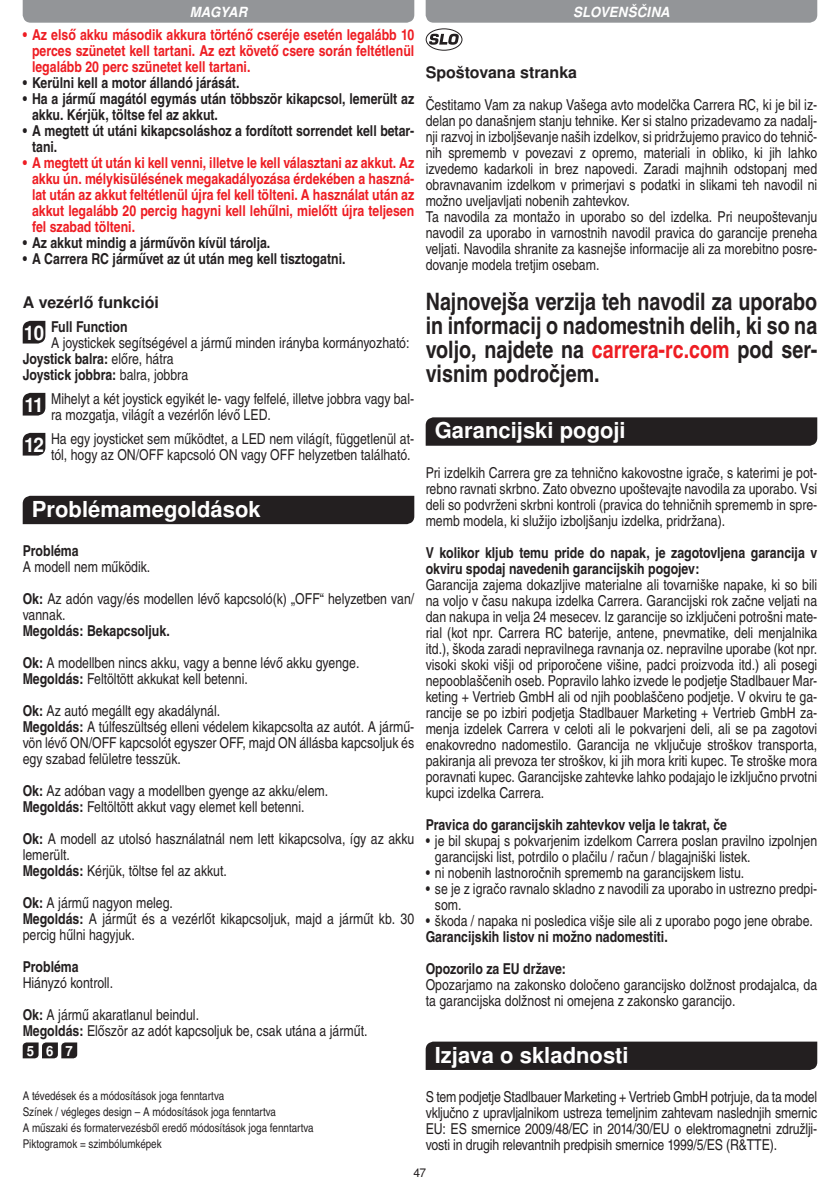
<style>
.page{position:relative;width:840px;height:1191px;background:#fff}
.page>*{position:absolute;margin:0;border:0;box-sizing:border-box;transform-origin:0 0}
.t1{font:24px/24px "Nimbus San LOT Bol Con";color:#231f20;text-align:justify}
.t2{font:700 22px "Nimbus San LOT";color:#fff}
.t3{font:700 16px "Nimbus San LOT";color:#231f20}
.t4{font:15px/16px "Nimbus San LOT Reg Con";color:#231f20}
.t5{font:15px/16px "Nimbus San LOT Bol Con";color:#231f20}
.t6{font:15px/16px "Nimbus San LOT Bol Con";color:#ee1d23;text-align:justify}
.t7{font:italic 700 14px "Nimbus San LOT";letter-spacing:.005em;color:#fff;scale:.94 1}
.t8{font:700 14px "Nimbus San LOT";color:#fff;scale:.94 1}
.t9{font:12px/16px "Nimbus San LOT Reg Con";color:#231f20}
.t10{font:12px "Nimbus San LOT";color:#231f20}
.s1{font-family:"Nimbus San LOT";font-weight:700;font-size:20px;color:#fff}
.s2{font-family:"Nimbus San LOT Reg Con"}
.s3{font-family:"Nimbus San LOT Bol Con"}
.s4{color:#ee1d23}
</style>
<div class="page">
<svg style="left:23px;top:321px;width:22px;height:22px"></svg>
<svg style="left:23px;top:393px;width:22px;height:22px"></svg>
<svg style="left:23px;top:433px;width:22px;height:22px"></svg>
<div style="left:23px;top:496px;width:391px;height:28px;background:#231f20"></div>
<svg style="left:23px;top:1042px;width:54px;height:16px"></svg>
<svg style="left:426px;top:29px;width:35px;height:21px"></svg>
<div style="left:425px;top:28px;width:37px;height:23px;border:1px solid #231f20;border-radius:50%"></div>
<svg style="left:429px;top:34px;width:29px;height:11px"></svg>
<svg style="left:425px;top:417px;width:391px;height:29px;background:#282425"></svg>
<div style="left:425px;top:1041px;width:391px;height:29px;background:#231f20"></div>
<div style="left:23px;top:0;width:391px;height:23px;background:#939598"></div>
<div style="left:425px;top:0;width:391px;height:23px;background:#939598"></div>
<p class="t7" style="left:190px;top:4px;width:62px">MAGYAR</p>
<p class="t7" style="left:573px;top:4px;width:104px">SLOVENŠČINA</p>
<p class="t6" style="left:32px;top:27px;width:383px;text-indent:-9px">• Az első akku második akkura történő cseréje esetén legalább 10 perces szünetet kell tartani. Az ezt követő csere során feltétlenül legalább 20 perc szünetet kell tartani.</p>
<p class="t5" style="left:23px;top:75px;width:218px">• Kerülni kell a motor állandó járását.</p>
<p class="t5" style="left:32px;top:91px;width:383px;text-indent:-9px">• Ha a jármű magától egymás után többször kikapcsol, lemerült az akku. Kérjük, töltse fel az akkut.</p>
<p class="t5" style="left:32px;top:123px;width:383px;text-indent:-9px">• A megtett út utáni kikapcsoláshoz a fordított sorrendet kell betar&shy;tani.</p>
<p class="t6" style="left:32px;top:155px;width:383px;text-indent:-9px">• A megtett út után ki kell venni, illetve le kell választani az akkut. Az akku ún. mélykisülésének megakadályozása érdekében a haszná&shy;lat után az akkut feltétlenül újra fel kell tölteni. A használat után az akkut legalább 20 percig hagyni kell lehűlni, mielőtt újra teljesen fel szabad tölteni.</p>
<p class="t5" style="left:23px;top:235px;width:249px">• Az akkut mindig a járművön kívül tárolja.</p>
<p class="t5" style="left:23px;top:251px;width:324px">• A Carrera RC járművet az út után meg kell tisztogatni.</p>
<p class="t3" style="left:23px;top:293px;width:138px">A vezérlő funkciói</p>
<p class="t5" style="left:24px;top:319px;width:105px"><span class="s1">10</span> Full Function</p>
<p class="t4" style="left:51px;top:335px;width:360px">A joystickek segítségével a jármű minden irányba kormányozható:</p>
<p class="t5" style="left:23px;top:351px;width:167px">Joystick balra: <span class="s2">előre, hátra<br></span>Joystick jobbra: <span class="s2">balra, jobbra</span></p>
<p class="t4" style="left:51px;top:391px;width:364px;text-indent:-27px"><span class="s1">11</span> Mihelyt a két joystick egyikét le- vagy felfelé, illetve jobbra vagy bal&shy;ra mozgatja, világít a vezérlőn lévő LED.</p>
<p class="t4" style="left:24px;top:431px;width:391px;text-align:right"><span class="s1">12</span> Ha egy joysticket sem működtet, a LED nem világít, függetlenül at&shy;tól, hogy az ON/OFF kapcsoló ON vagy OFF helyzetben található.</p>
<h2 class="t2" style="left:32px;top:496px;width:230px">Problémamegoldások</h2>
<p class="t5" style="left:23px;top:543px;width:57px">Probléma</p>
<p class="t4" style="left:23px;top:551px;width:393px;line-height:32px">A modell nem működik.<br><span class="s3">Ok:</span> Az adón vagy/és modellen lévő kapcsoló(k) „OFF“ helyzetben van/</p>
<p class="t4" style="left:23px;top:607px;width:44px">vannak.</p>
<p class="t5" style="left:23px;top:623px;width:149px">Megoldás: Bekapcsoljuk.</p>
<p class="t4" style="left:23px;top:655px;width:338px"><span class="s3">Ok:</span> A modellben nincs akku, vagy a benne lévő akku gyenge.<br><span class="s3">Megoldás:</span> Feltöltött akkukat kell betenni.</p>
<p class="t4" style="left:23px;top:703px;width:393px"><span class="s3">Ok:</span> Az autó megállt egy akadálynál.<br><span class="s3">Megoldás:</span> A túlfeszültség elleni védelem kikapcsolta az autót. A jármű&shy;vön lévő ON/OFF kapcsolót egyszer OFF, majd ON állásba kapcsoljuk és egy szabad felületre tesszük.</p>
<p class="t4" style="left:23px;top:783px;width:307px"><span class="s3">Ok:</span> Az adóban vagy a modellben gyenge az akku/elem.<br><span class="s3">Megoldás:</span> Feltöltött akkut vagy elemet kell betenni.</p>
<p class="t4" style="left:23px;top:831px;width:393px"><span class="s3">Ok:</span> A modell az utolsó használatnál nem lett kikapcsolva, így az akku lemerült.<br><span class="s3">Megoldás:</span> Kérjük, töltse fel az akkut.</p>
<p class="t4" style="left:23px;top:895px;width:393px"><span class="s3">Ok:</span> A jármű nagyon meleg.<br><span class="s3">Megoldás:</span> A járműt és a vezérlőt kikapcsoljuk, majd a járműt kb. 30 percig hűlni hagyjuk.</p>
<p class="t5" style="left:23px;top:959px;width:57px">Probléma</p>
<p class="t4" style="left:23px;top:967px;width:178px;line-height:32px">Hiányzó kontroll.<br><span class="s3">Ok:</span> A jármű akaratlanul beindul.</p>
<p class="t4" style="left:23px;top:1023px;width:346px"><span class="s3">Megoldás:</span> Először az adót kapcsoljuk be, csak utána a járműt.</p>
<p class="t8" style="left:27px;top:1042px;width:50px">567</p>
<p class="t9" style="left:23px;top:1088px;width:292px">A tévedések és a módosítások joga fenntartva<br>Színek / végleges design – A módosítások joga fenntartva<br>A műszaki és formatervezésből eredő módosítások joga fenntartva Piktogramok = szimbólumképek</p>
<p class="t3" style="left:425px;top:62px;width:153px">Spoštovana stranka</p>
<p class="t4" style="left:425px;top:97px;width:393px">Čestitamo Vam za nakup Vašega avto modelčka Carrera RC, ki je bil iz&shy;delan po današnjem stanju tehnike. Ker si stalno prizadevamo za nadalj&shy;nji razvoj in izboljševanje naših izdelkov, si pridržujemo pravico do tehnič&shy;nih sprememb v povezavi z opremo, materiali in obliko, ki jih lahko izvedemo kadarkoli in brez napovedi. Zaradi majhnih odstopanj med obravnavanim izdelkom v primerjavi s podatki in slikami teh navodil ni možno uveljavljati nobenih zahtevkov.<br>Ta navodila za montažo in uporabo so del izdelka. Pri neupoštevanju navodil za uporabo in varnostnih navodil pravica do garancije preneha veljati. Navodila shranite za kasnejše informacije ali za morebitno posre&shy;dovanje modela tretjim osebam.</p>
<h1 class="t1" style="left:425px;top:290px;width:393px">Najnovejša verzija teh navodil za uporabo in informacij o nadomestnih delih, ki so na voljo, najdete na <span class="s4">carrera-rc.com</span> pod ser&shy;visnim področjem.</h1>
<h2 class="t2" style="left:434px;top:417px;width:192px">Garancijski pogoji</h2>
<p class="t4" style="left:425px;top:465px;width:393px;text-align:justify">Pri izdelkih Carrera gre za tehnično kakovostne igrače, s katerimi je pot&shy;rebno ravnati skrbno. Zato obvezno upoštevajte navodila za uporabo. Vsi deli so podvrženi skrbni kontroli (pravica do tehničnih sprememb in spre&shy;memb modela, ki služijo izboljšanju izdelka, pridržana).</p>
<p class="t5" style="left:425px;top:545px;width:393px">V kolikor kljub temu pride do napak, je zagotovljena garancija v okviru spodaj navedenih garancijskih pogojev:</p>
<p class="t4" style="left:425px;top:577px;width:393px;text-align:justify">Garancija zajema dokazljive materialne ali tovarniške napake, ki so bili na voljo v času nakupa izdelka Carrera. Garancijski rok začne veljati na dan nakupa in velja 24 mesecev. Iz garancije so izključeni potrošni mate&shy;rial (kot npr. Carrera RC baterije, antene, pnevmatike, deli menjalnika itd.), škoda zaradi nepravilnega ravnanja oz. nepravilne uporabe (kot npr. visoki skoki višji od priporočene višine, padci proizvoda itd.) ali posegi nepooblaščenih oseb. Popravilo lahko izvede le podjetje Stadlbauer Mar&shy;keting + Vertrieb GmbH ali od njih pooblaščeno podjetje. V okviru te ga&shy;rancije se po izbiri podjetja Stadlbauer Marketing + Vertrieb GmbH za&shy;menja izdelek Carrera v celoti ali le pokvarjeni deli, ali se pa zagotovi enakovredno nadomestilo. Garancija ne vključuje stroškov transporta, pakiranja ali prevoza ter stroškov, ki jih mora kriti kupec. Te stroške mora poravnati kupec. Garancijske zahtevke lahko podajajo le izključno prvotni kupci izdelka Carrera.</p>
<p class="t5" style="left:425px;top:817px;width:303px">Pravica do garancijskih zahtevkov velja le takrat, če</p>
<p class="t4" style="left:434px;top:833px;width:383px;text-indent:-9px">• je bil skupaj s pokvarjenim izdelkom Carrera poslan pravilno izpolnjen garancijski list, potrdilo o plačilu / račun / blagajniški listek.</p>
<p class="t4" style="left:425px;top:865px;width:320px">• ni nobenih lastnoročnih sprememb na garancijskem listu.</p>
<p class="t4" style="left:434px;top:881px;width:383px;text-indent:-9px">• se je z igračo ravnalo skladno z navodili za uporabo in ustrezno predpi&shy;som.</p>
<p class="t4" style="left:425px;top:913px;width:388px">• škoda / napaka ni posledica višje sile ali z uporabo pogo jene obrabe.</p>
<p class="t5" style="left:425px;top:921px;width:243px;line-height:32px">Garancijskih listov ni možno nadomestiti.<br>Opozorilo za EU države:</p>
<p class="t4" style="left:425px;top:977px;width:393px">Opozarjamo na zakonsko določeno garancijsko dolžnost prodajalca, da ta garancijska dolžnost ni omejena z zakonsko garancijo.</p>
<h2 class="t2" style="left:434px;top:1041px;width:195px">Izjava o skladnosti</h2>
<p class="t4" style="left:425px;top:1089px;width:393px;text-align:justify">S tem podjetje Stadlbauer Marketing + Vertrieb GmbH potrjuje, da ta model vključno z upravljalnikom ustreza temeljnim zahtevam naslednjih smernic EU: ES smernice 2009/48/EC in 2014/30/EU o elektromagnetni združlji&shy;vosti in drugih relevantnih predpisih smernice 1999/5/ES (R&amp;TTE).</p>
<p class="t10" style="left:413px;top:1165px;width:14px">47</p>
</div>
